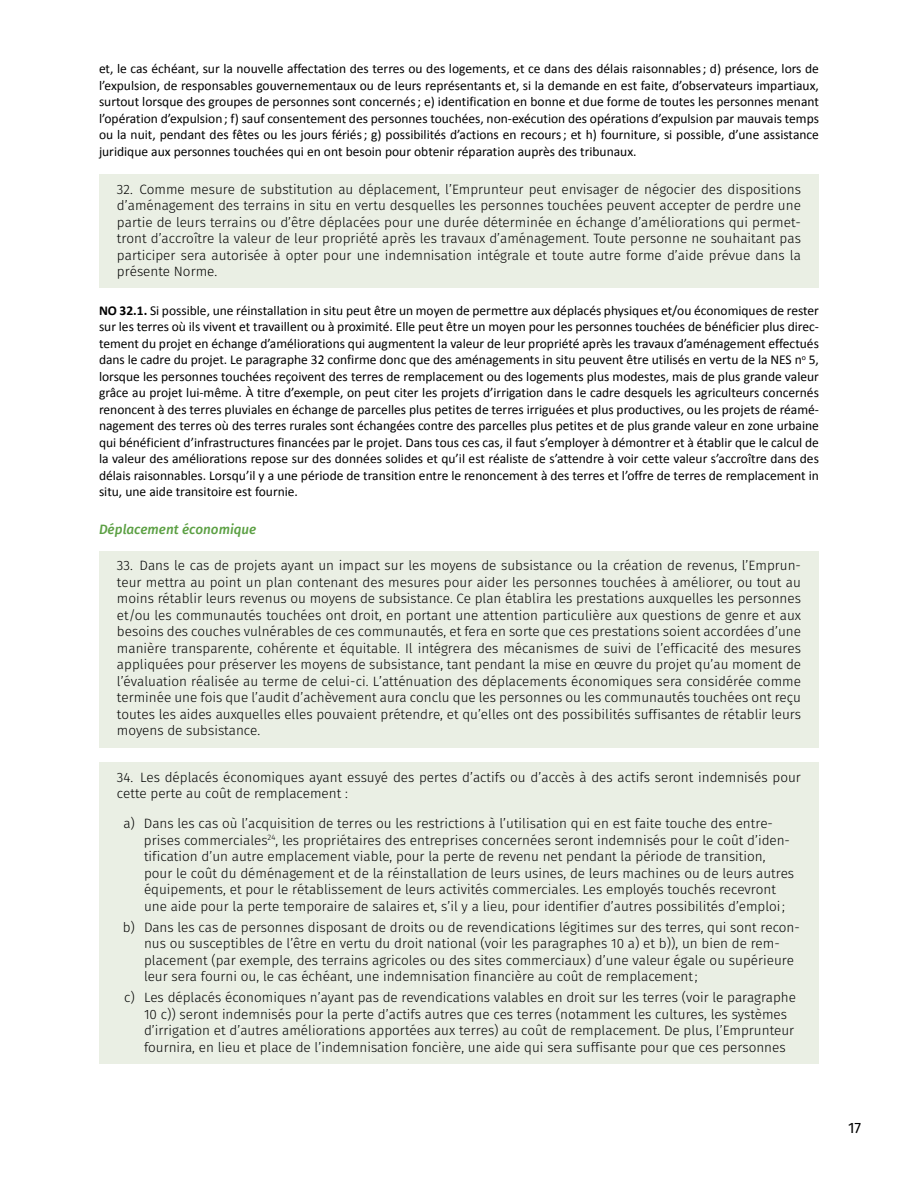
<style>
.page{position:relative;width:918px;height:1188px;background:#fff}
.page>*{position:absolute;margin:0;border:0;box-sizing:border-box;transform-origin:0 0}
.t1{font:15px "Fira Sans";color:#000}
.t2{font:300 13.5px/16.5px "Fira Sans";color:#000}
.t3{font:13.5px/16.5px "Calibri";color:#000;text-align:justify}
.t4{font:italic 500 13.5px "Fira Sans";color:#5ca044}
.s1{font-weight:700}
</style>
<div class="page">
<div style="left:99px;top:174px;width:720px;height:114px;background:#eaefe4"></div>
<div style="left:99px;top:551px;width:720px;height:196px;background:#eaefe4"></div>
<div style="left:99px;top:762px;width:720px;height:48px;background:#eaefe4"></div>
<div style="left:99px;top:809px;width:720px;height:114px;background:#eaefe4"></div>
<div style="left:99px;top:912px;width:720px;height:81px;background:#eaefe4"></div>
<div style="left:99px;top:983px;width:720px;height:81px;background:#eaefe4"></div>
<p class="t3" style="left:99px;top:60px;width:722px">et, le cas échéant, sur la nouvelle affectation des terres ou des logements, et ce dans des délais raisonnables; d) présence, lors de l’expulsion, de responsables gouvernementaux ou de leurs représentants et, si la demande en est faite, d’observateurs impartiaux, surtout lorsque des groupes de personnes sont concernés; e) identification en bonne et due forme de toutes les personnes menant l’opération d’expulsion; f) sauf consentement des personnes touchées, non-exécution des opérations d’expulsion par mauvais temps ou la nuit, pendant des fêtes ou les jours fériés; g) possibilités d’actions en recours; et h) fourniture, si possible, d’une assistance juridique aux personnes touchées qui en ont besoin pour obtenir réparation auprès des tribunaux.</p>
<p class="t2" style="left:117px;top:182px;width:686px;text-align:justify">32. Comme mesure de substitution au déplacement, l’Emprunteur peut envisager de négocier des dispositions d’aménagement des terrains in situ en vertu desquelles les personnes touchées peuvent accepter de perdre une partie de leurs terrains ou d’être déplacées pour une durée déterminée en échange d’améliorations qui permet&shy;tront d’accroître la valeur de leur propriété après les travaux d’aménagement. Toute personne ne souhaitant pas participer sera autorisée à opter pour une indemnisation intégrale et toute autre forme d’aide prévue dans la présente Norme.</p>
<p class="t3" style="left:99px;top:301px;width:722px"><span class="s1">NO 32.1.</span> Si possible, une réinstallation in situ peut être un moyen de permettre aux déplacés physiques et/ou économiques de rester sur les terres où ils vivent et travaillent ou à proximité. Elle peut être un moyen pour les personnes touchées de bénéficier plus direc&shy;tement du projet en échange d’améliorations qui augmentent la valeur de leur propriété après les travaux d’aménagement effectués dans le cadre du projet. Le paragraphe 32 confirme donc que des aménagements in situ peuvent être utilisés en vertu de la NES n<sup>o</sup> 5, lorsque les personnes touchées reçoivent des terres de remplacement ou des logements plus modestes, mais de plus grande valeur grâce au projet lui-même. À titre d’exemple, on peut citer les projets d’irrigation dans le cadre desquels les agriculteurs concernés renoncent à des terres pluviales en échange de parcelles plus petites de terres irriguées et plus productives, ou les projets de réamé&shy;nagement des terres où des terres rurales sont échangées contre des parcelles plus petites et de plus grande valeur en zone urbaine qui bénéficient d’infrastructures financées par le projet. Dans tous ces cas, il faut s’employer à démontrer et à établir que le calcul de la valeur des améliorations repose sur des données solides et qu’il est réaliste de s’attendre à voir cette valeur s’accroître dans des délais raisonnables. Lorsqu’il y a une période de transition entre le renoncement à des terres et l’offre de terres de remplacement in situ, une aide transitoire est fournie.</p>
<p class="t4" style="left:99px;top:519px;width:159px">Déplacement économique</p>
<p class="t2" style="left:117px;top:558px;width:686px;text-align:justify">33. Dans le cas de projets ayant un impact sur les moyens de subsistance ou la création de revenus, l’Emprun&shy;teur mettra au point un plan contenant des mesures pour aider les personnes touchées à améliorer, ou tout au moins rétablir leurs revenus ou moyens de subsistance. Ce plan établira les prestations auxquelles les personnes et/ou les communautés touchées ont droit, en portant une attention particulière aux questions de genre et aux besoins des couches vulnérables de ces communautés, et fera en sorte que ces prestations soient accordées d’une manière transparente, cohérente et équitable. Il intégrera des mécanismes de suivi de l’efficacité des mesures appliquées pour préserver les moyens de subsistance, tant pendant la mise en œuvre du projet qu’au moment de l’évaluation réalisée au terme de celui-ci. L’atténuation des déplacements économiques sera considérée comme terminée une fois que l’audit d’achèvement aura conclu que les personnes ou les communautés touchées ont reçu toutes les aides auxquelles elles pouvaient prétendre, et qu’elles ont des possibilités suffisantes de rétablir leurs moyens de subsistance.</p>
<p class="t2" style="left:117px;top:770px;width:685px">34. Les déplacés économiques ayant essuyé des pertes d’actifs ou d’accès à des actifs seront indemnisés pour cette perte au coût de remplacement :</p>
<p class="t2" style="left:144px;top:816px;width:652px;text-indent:-21px">a) Dans les cas où l’acquisition de terres ou les restrictions à l’utilisation qui en est faite touche des entre&shy;prises commerciales<sup>24</sup>, les propriétaires des entreprises concernées seront indemnisés pour le coût d’iden&shy;tification d’un autre emplacement viable, pour la perte de revenu net pendant la période de transition, pour le coût du déménagement et de la réinstallation de leurs usines, de leurs machines ou de leurs autres équipements, et pour le rétablissement de leurs activités commerciales. Les employés touchés recevront une aide pour la perte temporaire de salaires et, s’il y a lieu, pour identifier d’autres possibilités d’emploi;</p>
<p class="t2" style="left:144px;top:920px;width:657px;text-indent:-21px">b) Dans les cas de personnes disposant de droits ou de revendications légitimes sur des terres, qui sont recon&shy;nus ou susceptibles de l’être en vertu du droit national (voir les paragraphes 10 a) et b)), un bien de rem&shy;placement (par exemple, des terrains agricoles ou des sites commerciaux) d’une valeur égale ou supérieure leur sera fourni ou, le cas échéant, une indemnisation financière au coût de remplacement;</p>
<p class="t2" style="left:144px;top:990px;width:654px;text-indent:-20px">c) Les déplacés économiques n’ayant pas de revendications valables en droit sur les terres (voir le paragraphe 10 c)) seront indemnisés pour la perte d’actifs autres que ces terres (notamment les cultures, les systèmes d’irrigation et d’autres améliorations apportées aux terres) au coût de remplacement. De plus, l’Emprunteur fournira, en lieu et place de l’indemnisation foncière, une aide qui sera suffisante pour que ces personnes</p>
<p class="t1" style="left:848px;top:1118px;width:15px">17</p>
</div>
